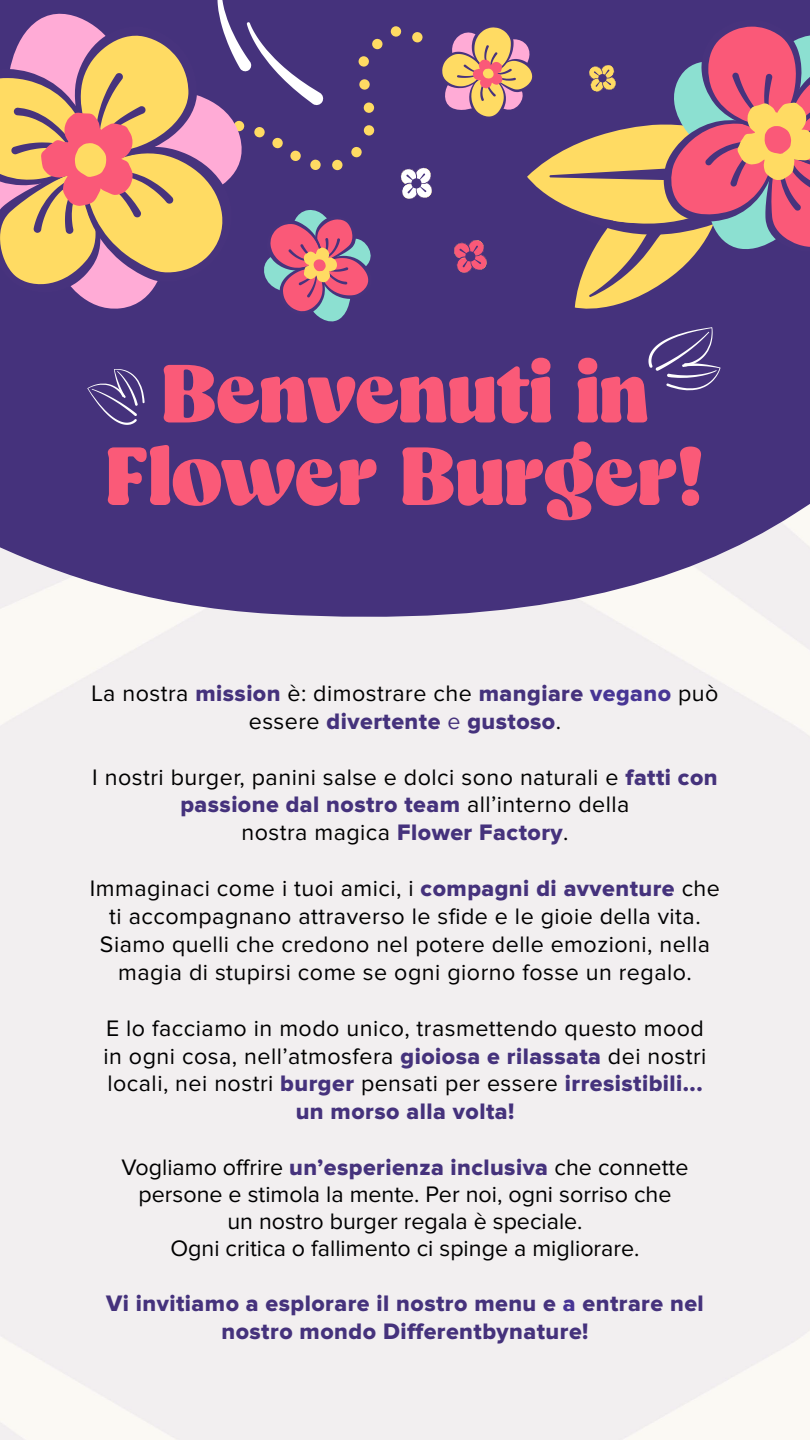
<style>
.page{position:relative;width:810px;height:1440px;background:#fff}
.page>*{position:absolute;margin:0;border:0;box-sizing:border-box;transform-origin:0 0}
.t1{font:900 90px/82.5px "Capuche Trial";color:#fa5a78;text-align:center}
.t2{font:23.25px/27.9px "Proxima Nova";letter-spacing:.02em;color:#000;text-align:center}
.t3{font:23.25px/27px "Proxima Nova";color:#000;text-align:center}
.t4{font:23.25px/27.9px "Proxima Nova Extrabld";letter-spacing:.02em;color:#45327c;text-align:center}
.s1{font-family:"Proxima Nova Extrabld";color:#45327c}
.s2{font-family:"Proxima Nova Extrabld";color:#473595}
.s3{font-family:"Proxima Nova";color:#000}
.s4{font-family:"Proxima Nova";color:#47337d}
.s5{color:#473595}
</style>
<div class="page">
<svg style="left:0;top:0;width:810px;height:629px;background:#5a498a"></svg>
<svg style="left:390px;top:26px;width:11px;height:11px"></svg>
<svg style="left:412px;top:32px;width:11px;height:11px"></svg>
<svg style="left:400px;top:167px;width:33px;height:33px"></svg>
<svg style="left:0;top:0;width:383px;height:326px;background:#977080"></svg>
<svg style="left:439px;top:15px;width:371px;height:303px;background:#88617a"></svg>
<svg style="left:648px;top:327px;width:73px;height:64px;background:#5f4f8e"></svg>
<svg style="left:87px;top:369px;width:58px;height:56px;background:#5d4c8c"></svg>
<h1 class="t1" style="left:105px;top:349px;width:601px">Benvenuti in<br>Flower Burger!</h1>
<p class="t2" style="left:92px;top:680px;width:628px">La nostra <span class="s1">mission</span> è: dimostrare che <span class="s1">mangiare</span> <span class="s2">vegano</span> può</p>
<p class="t4" style="left:249px;top:708px;width:314px"><span class="s3">essere</span> divertente <span class="s4">e</span> gustoso<span class="s3">.</span></p>
<p class="t2" style="left:92px;top:764px;width:627px">I nostri burger, panini salse e dolci sono naturali e <span class="s1">fatti con</span></p>
<p class="t4" style="left:180px;top:792px;width:451px">passione dal nostro team <span class="s3">all’interno della</span></p>
<p class="t2" style="left:241px;top:820px;width:329px">nostra magica <span class="s1">Flower Factory</span>.</p>
<p class="t2" style="left:90px;top:875px;width:632px">Immaginaci come i tuoi amici, i <span class="s1">compagni di avventure</span> che ti accompagnano attraverso le sfide e le gioie della vita.<br>Siamo quelli che credono nel potere delle emozioni, nella magia di stupirsi come se ogni giorno fosse un regalo.</p>
<p class="t2" style="left:104px;top:1015px;width:605px;text-align:justify">E lo facciamo in modo unico, trasmettendo questo mood in ogni cosa, nell’atmosfera <span class="s1">gioiosa e rilassata</span> dei nostri locali, nei nostri <span class="s1">burger</span> pensati per essere <span class="s1">irresistibili...</span></p>
<p class="t4" style="left:296px;top:1099px;width:220px">un morso alla volta!</p>
<p class="t3" style="left:122px;top:1155px;width:568px">Vogliamo offrire <span class="s1">un’esperienza inclusiva</span> che connette persone e stimola la mente. Per noi, ogni sorriso che<br>un nostro burger regala è speciale.<br>Ogni critica o fallimento ci spinge a migliorare.</p>
<p class="t4" style="left:106px;top:1290px;width:599px">Vi invitiamo a esplorare il nostro menu e <span class="s5">a</span> entrare nel nostro mondo Differentbynature!</p>
</div>
